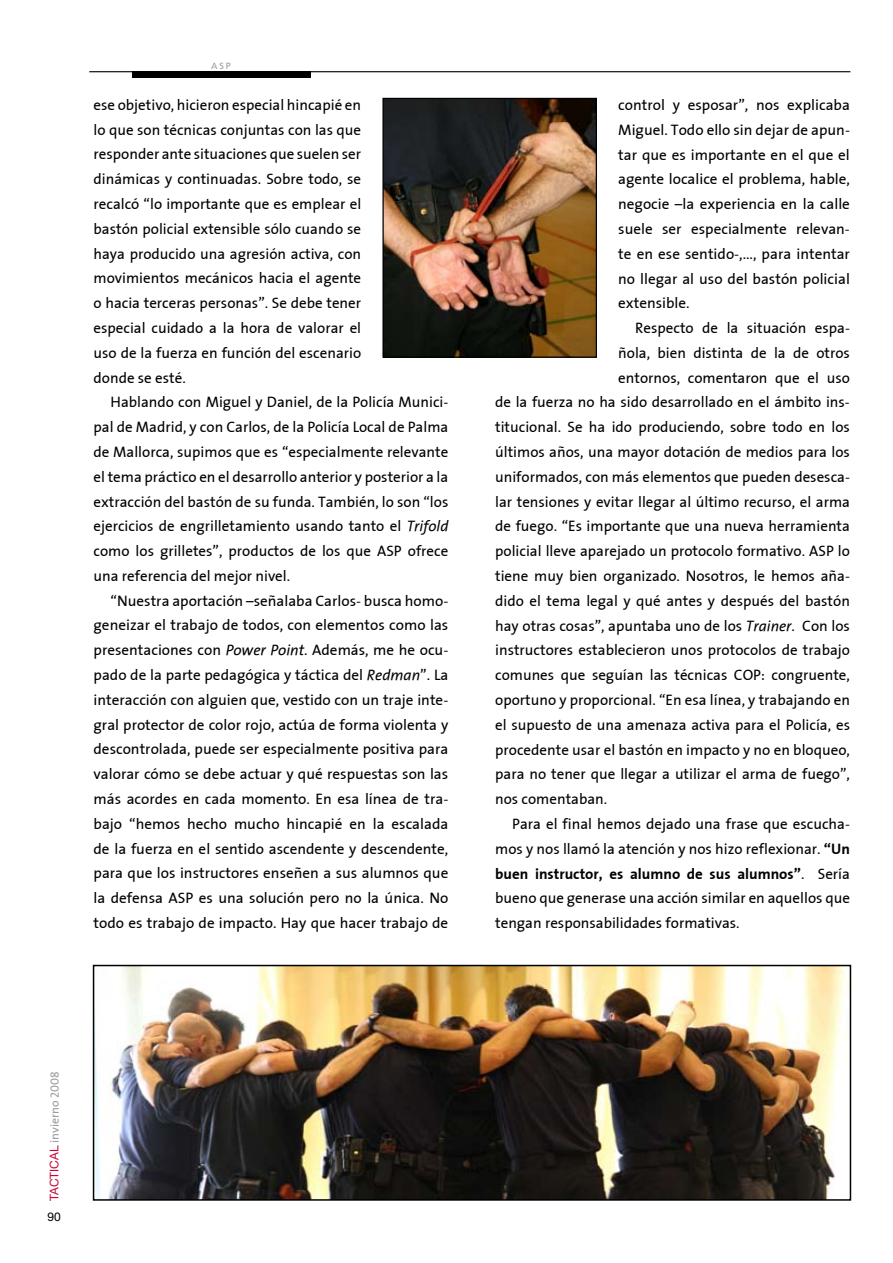
<style>
.page{position:relative;width:893px;height:1263px;background:#fff}
.page>*{position:absolute;margin:0;border:0;box-sizing:border-box;transform-origin:0 0}
.t1{font:15px/24.8px "The Sans Plain";color:#000;text-align:justify}
.t2{font:15px "The Sans Bold Plain";color:#000}
.t3{font:12px "The Sans Plain";color:#9c9d9f}
.t4{font:12px "Helvetica Neue";color:#000}
.t5{font:9px "Frutiger";color:#9c9d9f}
.s1{font-family:"The Sans";font-style:italic}
.s2{font-family:"The Sans Bold Plain"}
.s3{font-family:"The Sans Plain"}
.s4{font-family:"Helvetica Neue";color:#c50938}
</style>
<div class="page">
<hr style="left:89px;top:71px;width:761px;height:1px;background:#000">
<div style="left:132px;top:72px;width:178px;height:6px;background:#000"></div>
<img style="left:96px;top:968px;width:752px;height:230px">
<div style="left:93px;top:965px;width:758px;height:236px;border:2px solid #000"></div>
<img style="left:384px;top:100px;width:211px;height:256px">
<div style="left:382px;top:98px;width:215px;height:260px;border:1px solid #000"></div>
<p class="t5" style="left:211px;top:61px;width:21px">ASP</p>
<p class="t1" style="left:94px;top:92px;width:269px">ese objetivo, hicieron especial hincapié en lo que son técnicas conjuntas con las que responder ante situaciones que suelen ser dinámicas y continuadas. Sobre todo, se recalcó “lo importante que es emplear el bastón policial extensible sólo cuando se haya producido una agresión activa, con movimientos mecánicos hacia el agente o hacia terceras personas”. Se debe tener especial cuidado a la hora de valorar el uso de la fuerza en función del escenario donde se esté.</p>
<p class="t1" style="left:94px;top:389px;width:356px;text-indent:17px">Hablando con Miguel y Daniel, de la Policía Munici&shy;pal de Madrid, y con Carlos, de la Policía Local de Palma de Mallorca, supimos que es “especialmente relevante el tema práctico en el desarrollo anterior y posterior a la extracción del bastón de su funda. También, lo son “los ejercicios de engrilletamiento usando tanto el <span class="s1">Trifold </span>como los grilletes”, productos de los que ASP ofrece una referencia del mejor nivel.</p>
<p class="t1" style="left:94px;top:588px;width:356px;text-indent:17px">“Nuestra aportación –señalaba Carlos- busca homo&shy;geneizar el trabajo de todos, con elementos como las presentaciones con <span class="s1">Power Point</span>. Además, me he ocu&shy;pado de la parte pedagógica y táctica del <span class="s1">Redman</span>”. La interacción con alguien que, vestido con un traje inte&shy;gral protector de color rojo, actúa de forma violenta y descontrolada, puede ser especialmente positiva para valorar cómo se debe actuar y qué respuestas son las más acordes en cada momento. En esa línea de tra&shy;bajo “hemos hecho mucho hincapié en la escalada de la fuerza en el sentido ascendente y descendente, para que los instructores enseñen a sus alumnos que la defensa ASP es una solución pero no la única. No todo es trabajo de impacto. Hay que hacer trabajo de</p>
<p class="t1" style="left:618px;top:92px;width:233px">control y esposar”, nos explicaba Miguel. Todo ello sin dejar de apun&shy;tar que es importante en el que el agente localice el problema, hable, negocie –la experiencia en la calle suele ser especialmente relevan&shy;te en ese sentido-,..., para intentar no llegar al uso del bastón policial extensible.</p>
<p class="t1" style="left:635px;top:315px;width:216px">Respecto de la situación espa-</p>
<p class="t1" style="left:618px;top:340px;width:233px">ñola, bien distinta de la de otros</p>
<p class="t1" style="left:618px;top:365px;width:233px">entornos, comentaron que el uso</p>
<p class="t1" style="left:495px;top:389px;width:356px">de la fuerza no ha sido desarrollado en el ámbito ins-</p>
<p class="t1" style="left:495px;top:414px;width:356px">titucional. Se ha ido produciendo, sobre todo en los</p>
<p class="t1" style="left:495px;top:439px;width:356px">últimos años, una mayor dotación de medios para los</p>
<p class="t1" style="left:495px;top:464px;width:356px">uniformados, con más elementos que pueden desesca-</p>
<p class="t1" style="left:495px;top:489px;width:356px">lar tensiones y evitar llegar al último recurso, el arma</p>
<p class="t1" style="left:495px;top:513px;width:356px">de fuego. “Es importante que una nueva herramienta</p>
<p class="t1" style="left:495px;top:538px;width:356px">policial lleve aparejado un protocolo formativo. ASP lo</p>
<p class="t1" style="left:495px;top:563px;width:356px">tiene muy bien organizado. Nosotros, le hemos aña-</p>
<p class="t1" style="left:495px;top:588px;width:356px">dido el tema legal y qué antes y después del bastón</p>
<p class="t1" style="left:495px;top:613px;width:356px">hay otras cosas”, apuntaba uno de los <span class="s1">Trainer</span>. Con los</p>
<p class="t1" style="left:495px;top:637px;width:356px">instructores establecieron unos protocolos de trabajo</p>
<p class="t1" style="left:495px;top:662px;width:356px">comunes que seguían las técnicas COP: congruente,</p>
<p class="t1" style="left:495px;top:687px;width:356px">oportuno y proporcional. “En esa línea, y trabajando en</p>
<p class="t1" style="left:495px;top:712px;width:356px">el supuesto de una amenaza activa para el Policía, es</p>
<p class="t1" style="left:495px;top:737px;width:356px">procedente usar el bastón en impacto y no en bloqueo,</p>
<p class="t1" style="left:495px;top:761px;width:356px">para no tener que llegar a utilizar el arma de fuego”,</p>
<p class="t1" style="left:495px;top:786px;width:114px">nos comentaban.</p>
<p class="t1" style="left:512px;top:811px;width:339px">Para el final hemos dejado una frase que escucha-</p>
<p class="t1" style="left:495px;top:836px;width:356px">mos y nos llamó la atención y nos hizo reflexionar. <span class="s2">“Un</span></p>
<p class="t2" style="left:495px;top:861px;width:356px">buen instructor, es alumno de sus alumnos”<span class="s3">. Sería</span></p>
<p class="t1" style="left:495px;top:885px;width:356px">bueno que generase una acción similar en aquellos que tengan responsabilidades formativas.</p>
<p class="t3" style="left:45px;top:1201px;width:131px;rotate:-90deg"><span class="s4">TACTICAL</span> invierno 2008</p>
<p class="t4" style="left:48px;top:1210px;width:15px">90</p>
</div>
